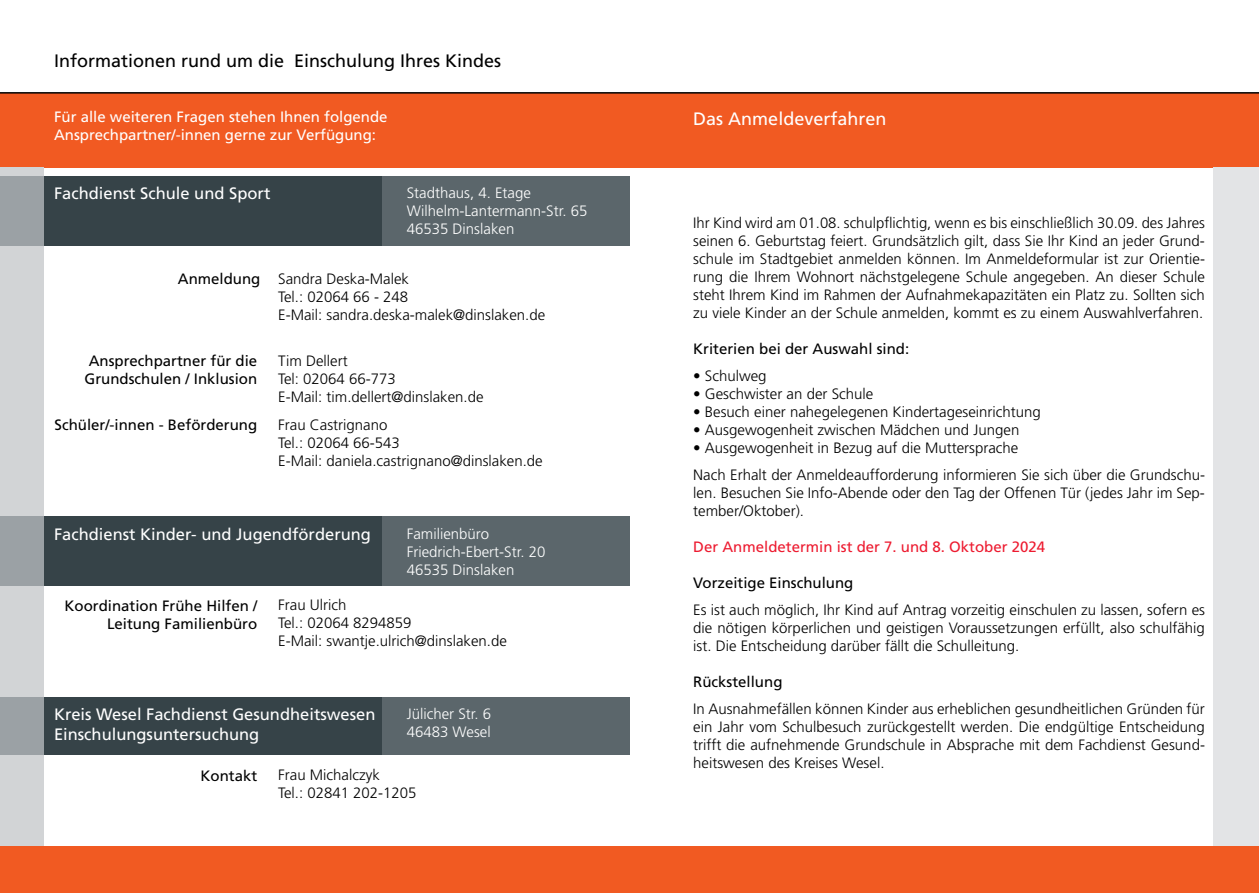
<style>
.page{position:relative;width:1259px;height:893px;background:#fff}
.page>*{position:absolute;margin:0;border:0;box-sizing:border-box;transform-origin:0 0}
.t1{font:18px "Frutiger";color:#000}
.t2{font:18px "Frutiger";color:#fff}
.t3{font:16.5px/19.8px "Frutiger";color:#fff}
.t4{font:300 15px/18px "Frutiger";color:#000}
.t5{font:15px/18px "Frutiger";color:#000}
.t6{font:300 15px/18px "Frutiger";color:#fff}
.t7{font:15px/18px "Frutiger";color:#fff}
.t8{font:15px "Frutiger";color:#ed1b30}
.s1{font-weight:400}
</style>
<div class="page">
<div style="left:629px;top:93px;width:630px;height:75px;background:#f15a22"></div>
<div style="left:0;top:93px;width:629px;height:75px;background:#f15a22"></div>
<div style="left:0;top:168px;width:44px;height:679px;background:#d2d4d6"></div>
<div style="left:1213px;top:168px;width:46px;height:679px;background:#e3e4e6"></div>
<hr style="left:0;top:92px;width:1259px;height:2px;background:#000">
<div style="left:44px;top:177px;width:341px;height:69px;background:#364348"></div>
<div style="left:382px;top:177px;width:247px;height:69px;background:#5b666b"></div>
<div style="left:44px;top:516px;width:341px;height:70px;background:#364348"></div>
<div style="left:382px;top:516px;width:247px;height:70px;background:#5b666b"></div>
<div style="left:44px;top:697px;width:341px;height:58px;background:#364348"></div>
<div style="left:382px;top:697px;width:247px;height:58px;background:#5b666b"></div>
<div style="left:0;top:177px;width:44px;height:69px;background:#9ba1a5"></div>
<div style="left:0;top:516px;width:44px;height:70px;background:#9ba1a5"></div>
<div style="left:0;top:697px;width:44px;height:58px;background:#9ba1a5"></div>
<div style="left:0;top:847px;width:1259px;height:46px;background:#f15a22"></div>
<p class="t1" style="left:54px;top:50px;width:449px">Informationen rund um die Einschulung Ihres Kindes</p>
<p class="t7" style="left:54px;top:108px;width:335px">Für alle weiteren Fragen stehen Ihnen folgende<br>Ansprechpartner/-innen gerne zur Verfügung:</p>
<p class="t3" style="left:54px;top:184px;width:218px">Fachdienst Schule und Sport</p>
<p class="t6" style="left:407px;top:184px;width:182px">Stadthaus, 4. Etage<br>Wilhelm-Lantermann-Str. 65<br>46535 Dinslaken</p>
<p class="t4" style="left:278px;top:270px;width:269px;text-indent:-100px"><span class="s1">Anmeldung</span> Sandra Deska-Malek<br>Tel.: 02064 66 - 248<br>E-Mail: sandra.deska-malek@dinslaken.de</p>
<p class="t5" style="left:85px;top:351px;width:174px">Ansprechpartner für die<br>Grundschulen / Inklusion</p>
<p class="t5" style="left:55px;top:415px;width:204px">Schüler/-innen - Beförderung</p>
<p class="t4" style="left:278px;top:351px;width:207px">Tim Dellert<br>Tel: 02064 66-773<br>E-Mail: tim.dellert@dinslaken.de</p>
<p class="t4" style="left:278px;top:415px;width:266px">Frau Castrignano<br>Tel.: 02064 66-543<br>E-Mail: daniela.castrignano@dinslaken.de</p>
<p class="t3" style="left:54px;top:524px;width:318px">Fachdienst Kinder- und Jugendförderung</p>
<p class="t6" style="left:407px;top:525px;width:140px">Familienbüro<br>Friedrich-Ebert-Str. 20<br>46535 Dinslaken</p>
<p class="t5" style="left:65px;top:597px;width:194px;text-align:right">Koordination Frühe Hilfen /<br>Leitung Familienbüro</p>
<p class="t4" style="left:278px;top:596px;width:230px">Frau Ulrich<br>Tel.: 02064 8294859<br>E-Mail: swantje.ulrich@dinslaken.de</p>
<p class="t3" style="left:54px;top:704px;width:323px">Kreis Wesel Fachdienst Gesundheitswesen<br>Einschulungsuntersuchung</p>
<p class="t6" style="left:407px;top:705px;width:86px">Jülicher Str. 6<br>46483 Wesel</p>
<p class="t5" style="left:200px;top:766px;width:58px">Kontakt</p>
<p class="t4" style="left:278px;top:765px;width:140px">Frau Michalczyk<br>Tel.: 02841 202-1205</p>
<p class="t2" style="left:693px;top:108px;width:195px">Das Anmeldeverfahren</p>
<p class="t4" style="left:693px;top:213px;width:513px;text-align:justify">Ihr Kind wird am 01.08. schulpflichtig, wenn es bis einschließlich 30.09. des Jahres seinen 6. Geburtstag feiert. Grundsätzlich gilt, dass Sie Ihr Kind an jeder Grund&shy;schule im Stadtgebiet anmelden können. Im Anmeldeformular ist zur Orientie&shy;rung die Ihrem Wohnort nächstgelegene Schule angegeben. An dieser Schule steht Ihrem Kind im Rahmen der Aufnahmekapazitäten ein Platz zu. Sollten sich zu viele Kinder an der Schule anmelden, kommt es zu einem Auswahlverfahren.</p>
<p class="t5" style="left:693px;top:339px;width:217px">Kriterien bei der Auswahl sind:</p>
<p class="t4" style="left:693px;top:366px;width:75px">• Schulweg</p>
<p class="t4" style="left:693px;top:384px;width:182px">• Geschwister an der Schule</p>
<p class="t4" style="left:693px;top:402px;width:349px">• Besuch einer nahegelegenen Kindertageseinrichtung</p>
<p class="t4" style="left:693px;top:420px;width:327px">• Ausgewogenheit zwischen Mädchen und Jungen</p>
<p class="t4" style="left:693px;top:434px;width:513px;line-height:27px">• Ausgewogenheit in Bezug auf die Muttersprache<br>Nach Erhalt der Anmeldeaufforderung informieren Sie sich über die Grundschu-</p>
<p class="t4" style="left:693px;top:483px;width:513px">len. Besuchen Sie Info-Abende oder den Tag der Offenen Tür (jedes Jahr im Sep&shy;tember/Oktober).</p>
<p class="t8" style="left:693px;top:537px;width:353px">Der Anmeldetermin ist der 7. und 8. Oktober 2024</p>
<p class="t5" style="left:693px;top:573px;width:162px">Vorzeitige Einschulung</p>
<p class="t4" style="left:693px;top:600px;width:513px;text-align:justify">Es ist auch möglich, Ihr Kind auf Antrag vorzeitig einschulen zu lassen, sofern es die nötigen körperlichen und geistigen Voraussetzungen erfüllt, also schulfähig ist. Die Entscheidung darüber fällt die Schulleitung.</p>
<p class="t5" style="left:693px;top:672px;width:91px">Rückstellung</p>
<p class="t4" style="left:693px;top:699px;width:513px;text-align:justify">In Ausnahmefällen können Kinder aus erheblichen gesundheitlichen Gründen für ein Jahr vom Schulbesuch zurückgestellt werden. Die endgültige Entscheidung trifft die aufnehmende Grundschule in Absprache mit dem Fachdienst Gesund&shy;heitswesen des Kreises Wesel.</p>
</div>
